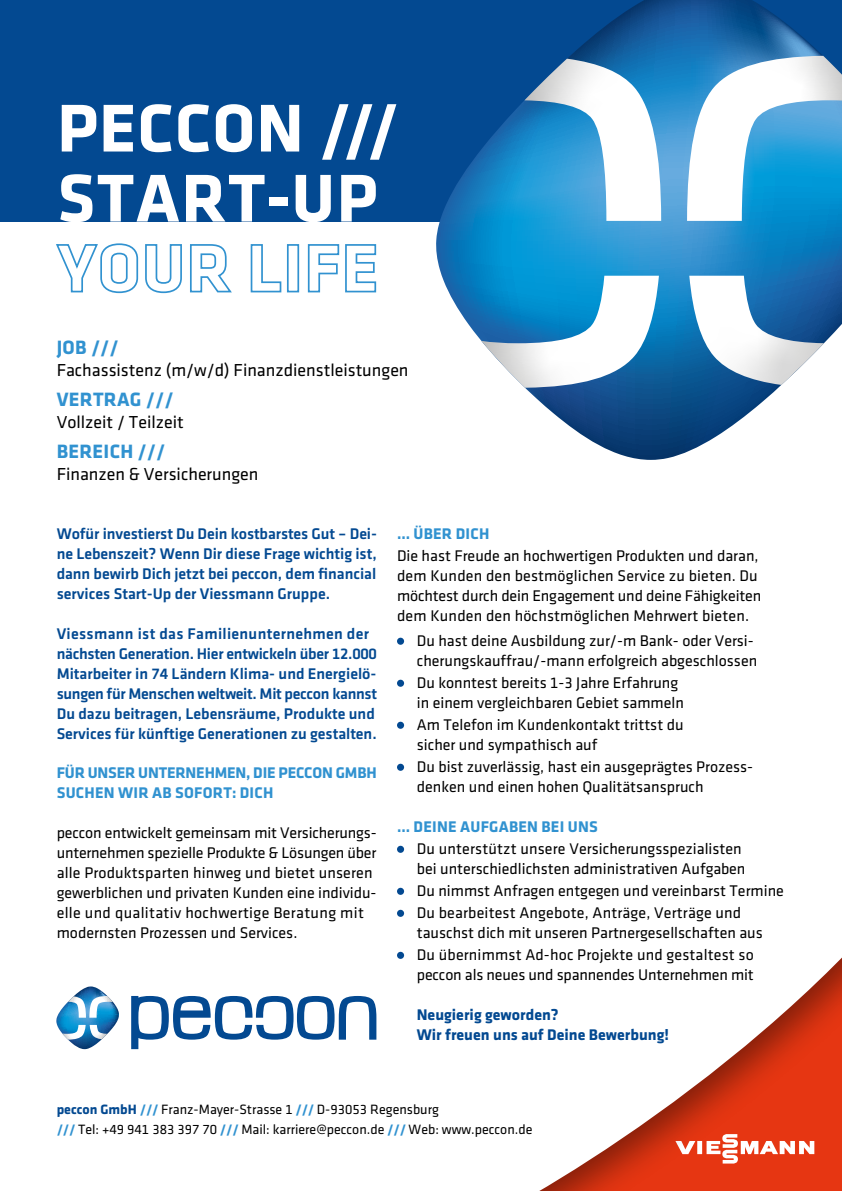
<style>
.page{position:relative;width:842px;height:1191px;background:#fff}
.page>*{position:absolute;margin:0;border:0;box-sizing:border-box;transform-origin:0 0}
.t1{font:700 70px/70px "Klavika";letter-spacing:.015em;color:#fff}
.t2{font:700 20px "Klavika";letter-spacing:.015em;color:#3192d0}
.t3{font:18px "Klavika Regular TF";color:#000}
.t4{font:16px/20px "Klavika Regular TF";color:#000}
.t5{font:16px/20px "Klavika Medium TF";color:#034991;text-align:justify}
.t6{font:700 16px/20px "Klavika";letter-spacing:-.01em;color:#3192d0}
.t7{font:700 16px/20px "Klavika";color:#034991}
.t8{font:700 16px "Klavika";letter-spacing:.015em;color:#3192d0}
.t9{font:14px/20px "Klavika Regular TF";color:#000}
.s1{font-family:"Klavika";font-weight:700;color:#034991}
.s2{font-family:"Klavika";font-weight:700;color:#3192d0}
</style>
<div class="page">
<div style="left:0;top:0;width:842px;height:221px;background:#034991"></div>
<svg style="left:436px;top:0;width:387px;height:460px"></svg>
<svg style="left:687px;top:56px;width:155px;height:329px;background:#75b2d8"></svg>
<svg style="left:481px;top:59px;width:180px;height:329px"></svg>
<svg style="left:131px;top:996px;width:245px;height:53px"></svg>
<svg style="left:56px;top:986px;width:63px;height:63px"></svg>
<svg style="left:539px;top:957px;width:303px;height:234px"></svg>
<div style="left:397px;top:637px;width:7px;height:8px;background:#034991;border-radius:50%"></div>
<div style="left:397px;top:679px;width:7px;height:8px;background:#034991;border-radius:50%"></div>
<div style="left:397px;top:721px;width:7px;height:8px;background:#034991;border-radius:50%"></div>
<div style="left:397px;top:763px;width:7px;height:8px;background:#034991;border-radius:50%"></div>
<div style="left:397px;top:845px;width:7px;height:8px;background:#034991;border-radius:50%"></div>
<div style="left:397px;top:887px;width:7px;height:8px;background:#034991;border-radius:50%"></div>
<div style="left:397px;top:909px;width:7px;height:8px;background:#034991;border-radius:50%"></div>
<div style="left:397px;top:951px;width:7px;height:8px;background:#034991;border-radius:50%"></div>
<h1 class="t1" style="left:57px;top:93px;width:343px">PECCON ///<br>START-UP<br>YOUR LIFE</h1>
<p class="t2" style="left:57px;top:337px;width:63px">JOB ///</p>
<p class="t3" style="left:57px;top:361px;width:353px">Fachassistenz (m/w/d) Finanzdienstleistungen</p>
<p class="t2" style="left:57px;top:389px;width:118px">VERTRAG ///</p>
<p class="t3" style="left:57px;top:413px;width:129px">Vollzeit / Teilzeit</p>
<p class="t2" style="left:57px;top:441px;width:110px">BEREICH ///</p>
<p class="t3" style="left:57px;top:465px;width:203px">Finanzen &amp; Versicherungen</p>
<p class="t5" style="left:57px;top:523px;width:322px">Wofür investierst Du Dein kostbarstes Gut – Dei&shy;ne Lebenszeit? Wenn Dir diese Frage wichtig ist, dann bewirb Dich jetzt bei peccon, dem financial services Start-Up der Viessmann Gruppe.</p>
<p class="t5" style="left:57px;top:623px;width:322px;text-align:left">Viessmann ist das Familienunternehmen der nächsten Generation. Hier entwickeln über 12.000<br>Mitarbeiter in 74 Ländern Klima- und Energielö&shy;sungen für Menschen weltweit. Mit peccon kannst Du dazu beitragen, Lebensräume, Produkte und Services für künftige Generationen zu gestalten.</p>
<p class="t6" style="left:57px;top:762px;width:321px">FÜR UNSER UNTERNEHMEN, DIE PECCON GMBH<br>SUCHEN WIR AB SOFORT: DICH</p>
<p class="t4" style="left:57px;top:822px;width:321px">peccon entwickelt gemeinsam mit Versicherungs&shy;unternehmen spezielle Produkte &amp; Lösungen über alle Produktsparten hinweg und bietet unseren gewerblichen und privaten Kunden eine individu&shy;elle und qualitativ hochwertige Beratung mit modernsten Prozessen und Services.</p>
<p class="t8" style="left:397px;top:524px;width:94px">... ÜBER DICH</p>
<p class="t4" style="left:397px;top:545px;width:366px">Die hast Freude an hochwertigen Produkten und daran, dem Kunden den bestmöglichen Service zu bieten. Du möchtest durch dein Engagement und deine Fähigkeiten dem Kunden den höchstmöglichen Mehrwert bieten.</p>
<p class="t4" style="left:417px;top:630px;width:342px">Du hast deine Ausbildung zur/-m Bank- oder Versi&shy;cherungskauffrau/-mann erfolgreich abgeschlossen</p>
<p class="t4" style="left:417px;top:672px;width:269px">Du konntest bereits 1-3 Jahre Erfahrung in einem vergleichbaren Gebiet sammeln</p>
<p class="t4" style="left:417px;top:714px;width:268px">Am Telefon im Kundenkontakt trittst du sicher und sympathisch auf</p>
<p class="t4" style="left:417px;top:756px;width:338px">Du bist zuverlässig, hast ein ausgeprägtes Prozess&shy;denken und einen hohen Qualitätsanspruch</p>
<p class="t8" style="left:397px;top:817px;width:202px">... DEINE AUFGABEN BEI UNS</p>
<p class="t4" style="left:417px;top:838px;width:330px">Du unterstützt unsere Versicherungsspezialisten bei unterschiedlichsten administrativen Aufgaben</p>
<p class="t4" style="left:417px;top:879px;width:369px;line-height:22px">Du nimmst Anfragen entgegen und vereinbarst Termine<br>Du bearbeitest Angebote, Anträge, Verträge und</p>
<p class="t4" style="left:417px;top:921px;width:347px;line-height:22px">tauschst dich mit unseren Partnergesellschaften aus<br>Du übernimmst Ad-hoc Projekte und gestaltest so</p>
<p class="t4" style="left:417px;top:964px;width:338px">peccon als neues und spannendes Unternehmen mit</p>
<p class="t7" style="left:417px;top:1004px;width:254px">Neugierig geworden?<br>Wir freuen uns auf Deine Bewerbung!</p>
<p class="t9" style="left:57px;top:1100px;width:477px"><span class="s1">peccon GmbH</span> <span class="s2">///</span> Franz-Mayer-Strasse 1 <span class="s2">///</span> D-93053 Regensburg<br><span class="s2">///</span> Tel: +49 941 383 397 70 <span class="s2">///</span> Mail: karriere@peccon.de <span class="s2">///</span> Web: www.peccon.de</p>
</div>
